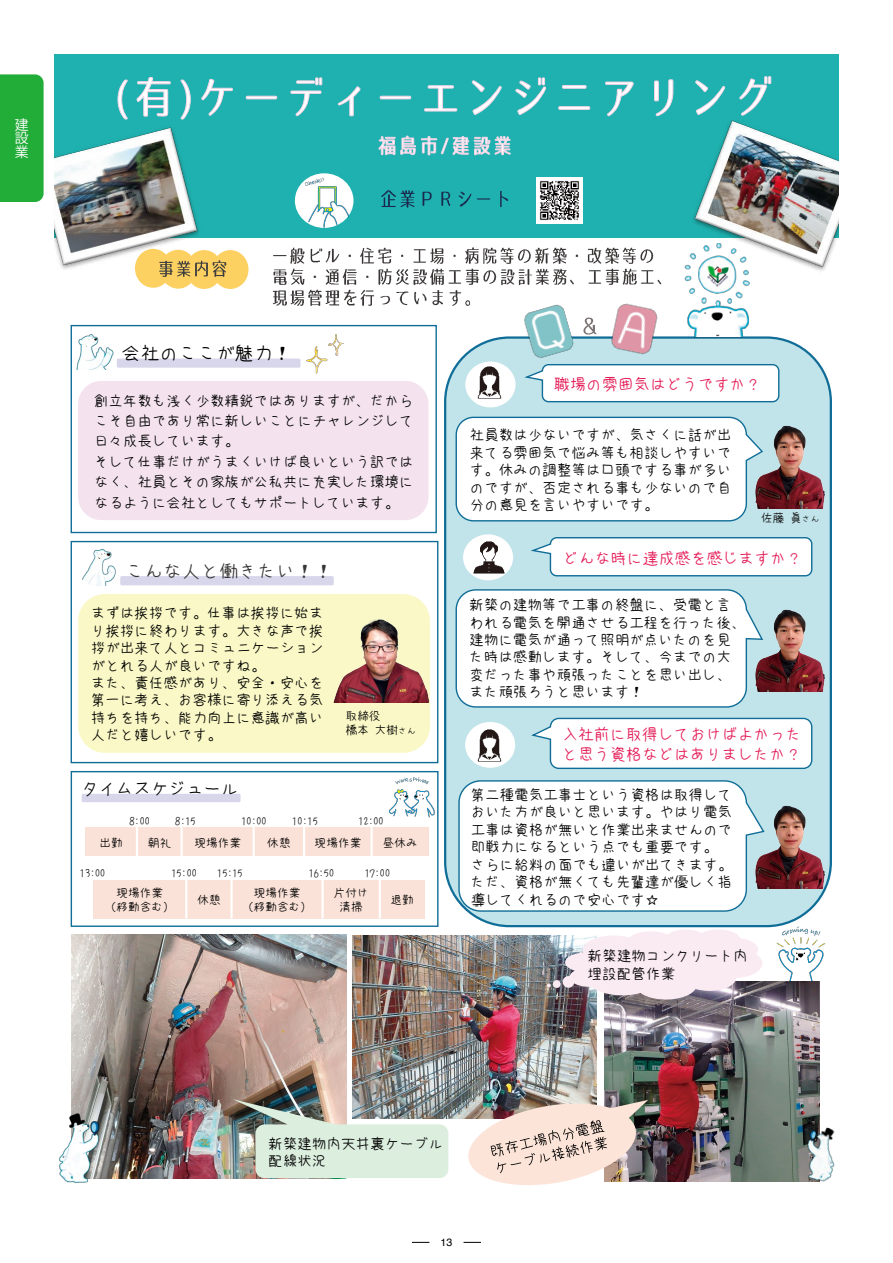
<style>
.page{position:relative;width:893px;height:1263px;background:#fff}
.page>*{position:absolute;margin:0;border:0;box-sizing:border-box;transform-origin:0 0}
.t1{font:18.9px "kiloji";color:#393535}
.t2{font:18.9px "kiloji";color:#000}
.t3{font:17.4px "kiloji";color:#000}
.t4{font:16.05px/19.2px "kiloji";color:#e41753}
.t5{font:14.55px/17.4px "kiloji";color:#000}
.t6{font:13.8px/13.8px "Koz Go Pro";color:#fff;text-align:justify}
.t7{font:11.7px/14px "kiloji";color:#000;text-align:center}
.t8{font:11.7px "kiloji";color:#100f0f}
.t9{font:10.65px "Helvetica";color:#000}
.t10{font:10.05px "kiloji";color:#000}
.s1{font-size:8.7px}
</style>
<div class="page">
<svg style="left:412px;top:1242px;width:17px;height:1px"></svg>
<svg style="left:464px;top:1242px;width:17px;height:1px"></svg>
<div style="left:0;top:74px;width:44px;height:128px;background:#22ac38"></div>
<div style="left:54px;top:54px;width:785px;height:183px;background:#1fb1af"></div>
<svg style="left:118px;top:80px;width:9px;height:39px"></svg>
<svg style="left:137px;top:77px;width:34px;height:40px"></svg>
<svg style="left:181px;top:80px;width:10px;height:39px"></svg>
<svg style="left:202px;top:76px;width:569px;height:41px"></svg>
<svg style="left:379px;top:136px;width:132px;height:19px"></svg>
<img style="left:381px;top:190px;width:128px;height:18px">
<img style="left:352px;top:935px;width:244px;height:183px">
<img style="left:605px;top:981px;width:215px;height:200px">
<img style="left:71px;top:934px;width:275px;height:244px">
<img style="left:273px;top:247px;width:381px;height:17px">
<img style="left:273px;top:268px;width:389px;height:18px">
<img style="left:272px;top:285px;width:226px;height:21px">
<div style="left:135px;top:249px;width:36px;height:39px;background:#fcd162;border-radius:50%"></div>
<div style="left:160px;top:250px;width:36px;height:39px;background:#fcd162;border-radius:50%"></div>
<div style="left:186px;top:250px;width:36px;height:39px;background:#fcd162;border-radius:50%"></div>
<div style="left:212px;top:250px;width:36px;height:39px;background:#fcd162;border-radius:50%"></div>
<img style="left:160px;top:256px;width:85px;height:21px">
<img style="left:84px;top:549px;width:32px;height:36px">
<svg style="left:82px;top:575px;width:13px;height:10px"></svg>
<div style="left:295px;top:173px;width:58px;height:55px;background:#fff;border-radius:50%"></div>
<div style="left:445px;top:338px;width:386px;height:588px;background:#c1e4ea;border-radius:64px"></div>
<img style="left:512px;top:304px;width:67px;height:54px">
<img style="left:611px;top:303px;width:58px;height:52px">
<img style="left:579px;top:311px;width:43px;height:28px">
<div style="left:465px;top:362px;width:51px;height:45px;background:#fff;border-radius:50%"></div>
<img style="left:474px;top:366px;width:32px;height:32px">
<svg style="left:524px;top:364px;width:256px;height:39px;background:#e6f1f4"></svg>
<svg style="left:455px;top:416px;width:309px;height:106px;background:#f4f8fa"></svg>
<div style="left:463px;top:534px;width:50px;height:46px;background:#fff;border-radius:50%"></div>
<svg style="left:530px;top:537px;width:283px;height:40px;background:#e7f1f5"></svg>
<img style="left:473px;top:541px;width:32px;height:32px">
<div style="left:465px;top:722px;width:50px;height:46px;background:#fff;border-radius:50%"></div>
<svg style="left:531px;top:717px;width:282px;height:52px;background:#ecf4f7"></svg>
<img style="left:477px;top:730px;width:25px;height:32px">
<div style="left:71px;top:325px;width:366px;height:208px;border:1px solid #106d97"></div>
<div style="left:78px;top:594px;width:352px;height:159px;background:#f9f8c6;border-radius:26px"></div>
<div style="left:71px;top:541px;width:367px;height:222px;border:1px solid #106d97"></div>
<div style="left:120px;top:576px;width:214px;height:9px;background:#d7d6eb;border-radius:2px"></div>
<div style="left:117px;top:359px;width:183px;height:9px;background:#d7d6eb;border-radius:2px"></div>
<img style="left:70px;top:331px;width:44px;height:39px">
<img style="left:663px;top:264px;width:109px;height:73px">
<div style="left:78px;top:381px;width:350px;height:139px;background:#f4e3ef;border-radius:23px"></div>
<img style="left:772px;top:925px;width:54px;height:57px">
<img style="left:307px;top:335px;width:36px;height:38px">
<img style="left:302px;top:174px;width:46px;height:54px">
<svg style="left:455px;top:589px;width:299px;height:119px;background:#f5f9fb"></svg>
<svg style="left:458px;top:780px;width:308px;height:132px;background:#f4f9fa"></svg>
<svg style="left:562px;top:929px;width:204px;height:72px;background:#e4d8e0"></svg>
<svg style="left:547px;top:983px;width:4px;height:4px"></svg>
<div style="left:553px;top:980px;width:8px;height:8px;background:#faeaf2;border-radius:50%"></div>
<div style="left:563px;top:976px;width:11px;height:12px;background:#faeaf2;border-radius:50%"></div>
<img style="left:59px;top:1113px;width:52px;height:70px">
<img style="left:232px;top:1099px;width:216px;height:79px">
<img style="left:791px;top:1122px;width:44px;height:60px">
<img style="left:457px;top:1100px;width:191px;height:85px">
<img style="left:536px;top:177px;width:46px;height:47px">
<img style="left:689px;top:116px;width:150px;height:159px">
<img style="left:57px;top:127px;width:146px;height:147px">
<img style="left:334px;top:617px;width:96px;height:85px">
<img style="left:754px;top:804px;width:71px;height:84px">
<img style="left:754px;top:609px;width:71px;height:83px">
<img style="left:754px;top:424px;width:71px;height:84px">
<img style="left:708px;top:134px;width:130px;height:119px">
<img style="left:54px;top:141px;width:131px;height:112px">
<div style="left:71px;top:771px;width:368px;height:156px;border:1px solid #106d97"></div>
<div style="left:82px;top:794px;width:159px;height:8px;background:#d7d6eb"></div>
<img style="left:389px;top:777px;width:46px;height:41px">
<div style="left:85px;top:827px;width:52px;height:29px;background:#fbe2d8"></div>
<div style="left:137px;top:827px;width:45px;height:29px;background:#fbe2d8"></div>
<div style="left:182px;top:827px;width:72px;height:29px;background:#fbe2d8"></div>
<div style="left:254px;top:827px;width:50px;height:29px;background:#fbe2d8"></div>
<div style="left:304px;top:827px;width:68px;height:29px;background:#fbe2d8"></div>
<div style="left:372px;top:827px;width:57px;height:29px;background:#fbe2d8"></div>
<hr style="left:136px;top:827px;width:2px;height:29px;background:#fff">
<hr style="left:181px;top:827px;width:2px;height:29px;background:#fff">
<hr style="left:253px;top:827px;width:2px;height:29px;background:#fff">
<hr style="left:303px;top:827px;width:2px;height:29px;background:#fff">
<hr style="left:371px;top:827px;width:2px;height:29px;background:#fff">
<div style="left:93px;top:880px;width:93px;height:38px;background:#fbe2d8"></div>
<div style="left:186px;top:880px;width:46px;height:38px;background:#fbe2d8"></div>
<div style="left:232px;top:880px;width:91px;height:38px;background:#fbe2d8"></div>
<div style="left:323px;top:880px;width:57px;height:38px;background:#fbe2d8"></div>
<div style="left:380px;top:880px;width:45px;height:38px;background:#fbe2d8"></div>
<hr style="left:185px;top:880px;width:2px;height:38px;background:#fff">
<hr style="left:230px;top:880px;width:3px;height:38px;background:#fff">
<hr style="left:321px;top:880px;width:3px;height:38px;background:#fff">
<hr style="left:379px;top:880px;width:2px;height:38px;background:#fff">
<p class="t6" style="left:15px;top:118px;width:15px">建設業</p>
<p class="t2" style="left:122px;top:343px;width:171px">会社のここが魅力！</p>
<p class="t5" style="left:94px;top:390px;width:321px;line-height:20.4px">創立年数も浅く少数精鋭ではありますが、だからこそ自由であり常に新しいことにチャレンジして日々成長しています。<br>そして仕事だけがうまくいけば良いという訳ではなく、社員とその家族が公私共に充実した環境になるように会社としてもサポートしています。</p>
<p class="t1" style="left:126px;top:562px;width:209px">こんな人と働きたい！！</p>
<p class="t5" style="left:91px;top:604px;width:234px">まずは挨拶です。仕事は挨拶に始まり挨拶に終わります。大きな声で挨拶が出来て人とコミュニケーションがとれる人が良いですね。<br>また、責任感があり、安全・安心を第一に考え、お客様に寄り添える気持ちを持ち、能力向上に意識が高い人だと嬉しいです。</p>
<p class="t3" style="left:81px;top:780px;width:158px">タイムスケジュール</p>
<p class="t7" style="left:346px;top:709px;width:71px;text-align:left">取締役<br>橋本大樹<span class="s1">さん</span></p>
<p class="t10" style="left:130px;top:816px;width:22px">8:00</p>
<p class="t10" style="left:175px;top:816px;width:22px">8:15</p>
<p class="t10" style="left:241px;top:816px;width:27px">10:00</p>
<p class="t10" style="left:292px;top:816px;width:27px">10:15</p>
<p class="t10" style="left:358px;top:816px;width:27px">12:00</p>
<p class="t7" style="left:99px;top:835px;width:25px">出勤</p>
<p class="t7" style="left:148px;top:835px;width:25px">朝礼</p>
<p class="t7" style="left:194px;top:835px;width:48px">現場作業</p>
<p class="t7" style="left:267px;top:835px;width:25px">休憩</p>
<p class="t7" style="left:315px;top:835px;width:48px">現場作業</p>
<p class="t7" style="left:383px;top:835px;width:37px">昼休み</p>
<p class="t10" style="left:80px;top:869px;width:27px">13:00</p>
<p class="t10" style="left:171px;top:869px;width:27px">15:00</p>
<p class="t10" style="left:217px;top:869px;width:27px">15:15</p>
<p class="t10" style="left:309px;top:869px;width:27px">16:50</p>
<p class="t10" style="left:365px;top:869px;width:27px">17:00</p>
<p class="t7" style="left:105px;top:886px;width:71px">現場作業<br>（移動含む）</p>
<p class="t7" style="left:197px;top:893px;width:25px">休憩</p>
<p class="t7" style="left:242px;top:886px;width:71px">現場作業<br>（移動含む）</p>
<p class="t7" style="left:334px;top:886px;width:37px">片付け清掃</p>
<p class="t7" style="left:391px;top:893px;width:25px">退勤</p>
<p class="t4" style="left:554px;top:375px;width:209px">職場の雰囲気はどうですか？</p>
<p class="t5" style="left:470px;top:426px;width:263px;text-align:justify">社員数は少ないですが、気さくに話が出来てる雰囲気で悩み等も相談しやすいです。休みの調整等は口頭でする事が多いのですが、否定される事も少ないので自分の意見を言いやすいです。</p>
<p class="t8" style="left:761px;top:512px;width:60px">佐藤眞<span class="s1">さん</span></p>
<p class="t4" style="left:563px;top:548px;width:241px">どんな時に達成感を感じますか？</p>
<p class="t5" style="left:470px;top:596px;width:278px">新築の建物等で工事の終盤に、受電と言われる電気を開通させる工程を行った後、建物に電気が通って照明が点いたのを見た時は感動します。そして、今までの大変だった事や頑張ったことを思い出し、また頑張ろうと思います！</p>
<p class="t4" style="left:562px;top:725px;width:241px">入社前に取得しておけばよかったと思う資格などはありましたか？</p>
<p class="t5" style="left:471px;top:786px;width:263px">第二種電気工事士という資格は取得しておいた方が良いと思います。やはり電気工事は資格が無いと作業出来ませんので即戦力になるという点でも重要です。さらに給料の面でも違いが出てきます。ただ、資格が無くても先輩達が優しく指導してくれるので安心です☆</p>
<p class="t5" style="left:588px;top:947px;width:161px">新築建物コンクリート内埋設配管作業</p>
<p class="t5" style="left:268px;top:1135px;width:176px">新築建物内天井裏ケーブル配線状況</p>
<p class="t9" style="left:441px;top:1234px;width:13px">13</p>
</div>
